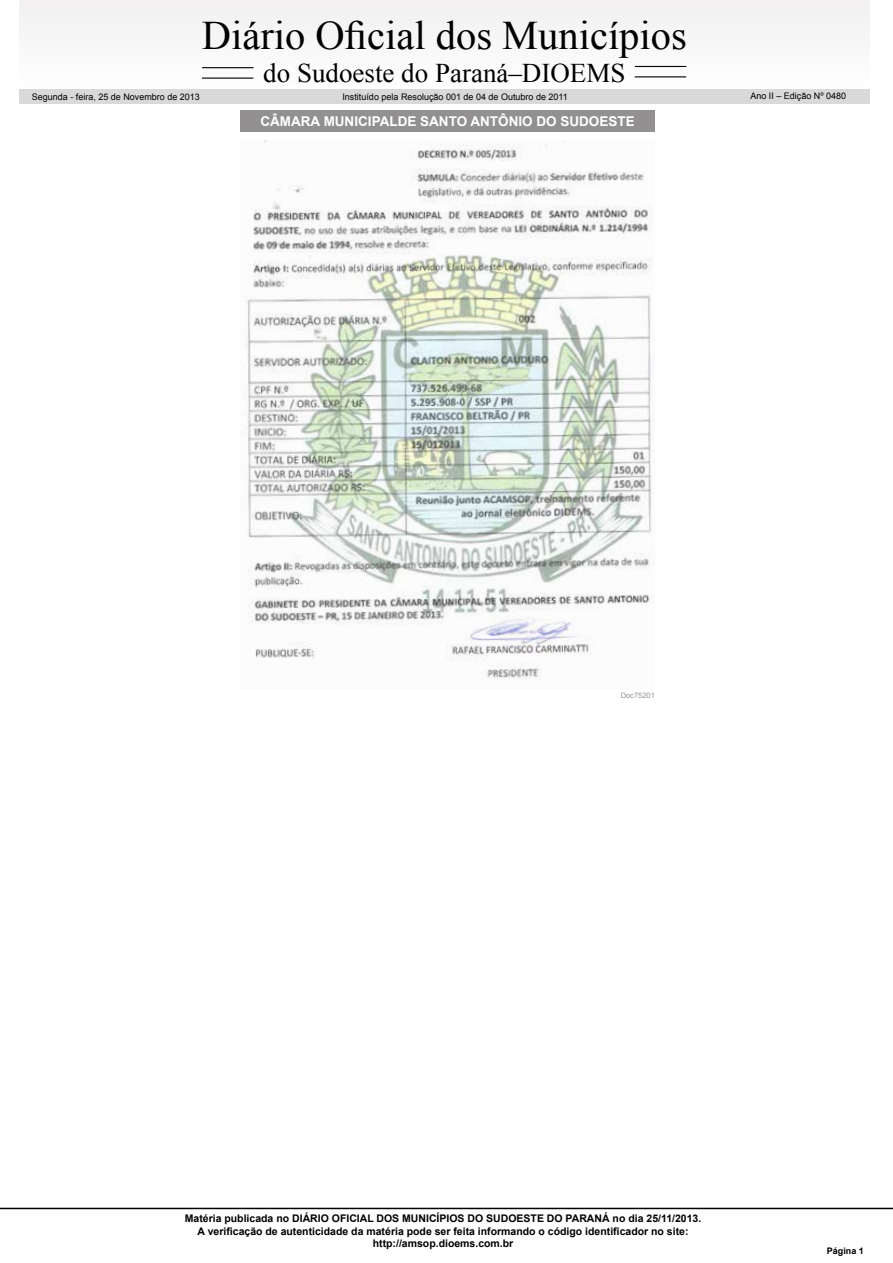
<style>
.page{position:relative;width:893px;height:1263px;background:#fff}
.page>*{position:absolute;margin:0;border:0;box-sizing:border-box;transform-origin:0 0}
.t1{font:40.5px "Times New Roman";color:#000}
.t2{font:27px "Times New Roman";color:#000}
.t3{font:700 13.5px "Arial";color:#fff}
.t4{font:700 10.5px/12.6px "Arial";color:#000;text-align:center}
.t5{font:9px "Arial";color:#000}
.t6{font:700 9px "Arial";color:#000}
.t7{font:7.5px "Arial";color:#939598}
</style>
<div class="page">
<hr style="left:0;top:1208px;width:893px;height:1px;background:#000">
<div style="left:19px;top:0;width:851px;height:87px;background:#f8f7f7"></div>
<div style="left:19px;top:90px;width:851px;height:14px;background:#d9d9d9"></div>
<hr style="left:202px;top:67px;width:52px;height:1px;background:#000">
<hr style="left:635px;top:66px;width:51px;height:1px;background:#000">
<hr style="left:202px;top:78px;width:51px;height:1px;background:#000">
<hr style="left:635px;top:76px;width:51px;height:1px;background:#000">
<div style="left:240px;top:111px;width:415px;height:21px;background:#929090"></div>
<img style="left:247px;top:140px;width:408px;height:540px">
<h1 class="t1" style="left:202px;top:9px;width:486px">Diário Oficial dos Municípios</h1>
<h2 class="t2" style="left:263px;top:55px;width:364px">do Sudoeste do Paraná–DIOEMS</h2>
<p class="t5" style="left:32px;top:91px;width:170px">Segunda - feira, 25 de Novembro de 2013</p>
<p class="t5" style="left:342px;top:91px;width:227px">Instituído pela Resolução 001 de 04 de Outubro de 2011</p>
<p class="t5" style="left:750px;top:90px;width:97px">Ano II – Edição Nº 0480</p>
<p class="t3" style="left:260px;top:113px;width:31px">Câmara</p>
<p class="t3" style="left:324px;top:113px;width:21px">Municipalde</p>
<p class="t3" style="left:420px;top:113px;width:20px">Santo</p>
<p class="t3" style="left:470px;top:113px;width:47px">Antônio</p>
<p class="t3" style="left:536px;top:113px;width:44px">do Sudoeste</p>
<p class="t7" style="left:621px;top:690px;width:36px">Doc75201</p>
<p class="t4" style="left:185px;top:1212px;width:518px">Matéria publicada no DIÁRIO OFICIAL DOS MUNICÍPIOS DO SUDOESTE DO PARANÁ no dia 25/11/2013.<br>A verificação de autenticidade da matéria pode ser feita informando o código identificador no site: http://amsop.dioems.com.br</p>
<p class="t6" style="left:827px;top:1244px;width:39px">Página 1</p>
</div>
